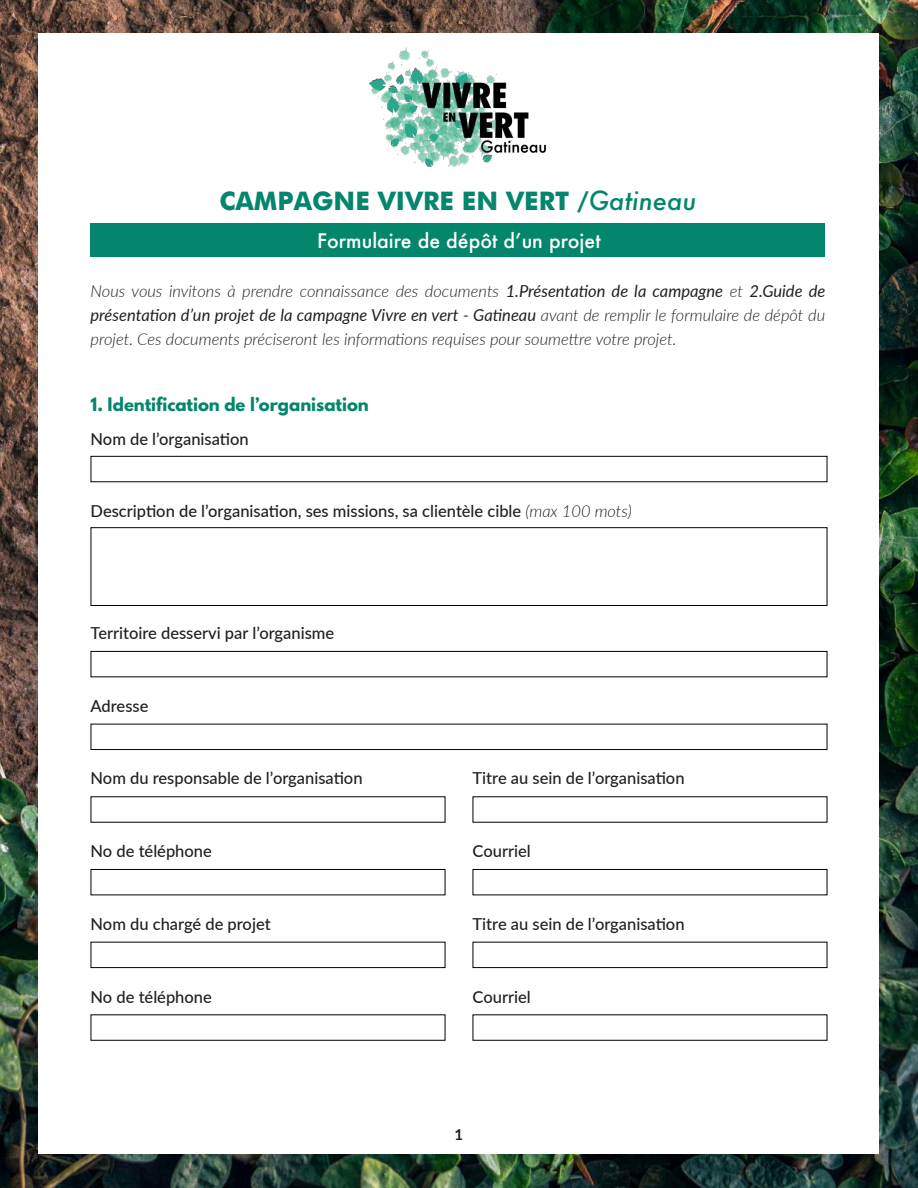
<style>
.page{position:relative;width:918px;height:1188px;background:#fff}
.page>*{position:absolute;margin:0;border:0;box-sizing:border-box;transform-origin:0 0}
.t1{font:700 25.5px "Futura";color:#03866b}
.t2{font:500 19.5px "Futura";color:#fff}
.t3{font:500 16.5px "Lato";color:#231f20}
.t4{font:italic 300 16.5px/24px "Lato";color:#231f20;text-align:justify}
.t5{font:700 16.5px "League Spartan";color:#03866b}
.t6{font:700 15px "Lato";color:#231f20}
.s1{font-weight:500;font-style:italic}
.s2{font-weight:400}
.s3{font-weight:300;font-style:italic}
</style>
<div class="page">
<img style="left:0;top:0;width:918px;height:1188px">
<div style="left:39px;top:34px;width:840px;height:1120px;background:#fff"></div>
<div style="left:91px;top:224px;width:734px;height:33px;background:#03866b"></div>
<img style="left:369px;top:48px;width:177px;height:118px">
<div style="left:91px;top:456px;width:736px;height:26px;background:#fff;border:1px solid #000"></div>
<div style="left:91px;top:527px;width:736px;height:79px;background:#fff;border:1px solid #000"></div>
<div style="left:91px;top:651px;width:736px;height:26px;background:#fff;border:1px solid #000"></div>
<div style="left:91px;top:724px;width:736px;height:26px;background:#fff;border:1px solid #000"></div>
<div style="left:91px;top:869px;width:354px;height:26px;background:#fff;border:1px solid #000"></div>
<div style="left:473px;top:869px;width:354px;height:26px;background:#fff;border:1px solid #000"></div>
<div style="left:91px;top:942px;width:354px;height:26px;background:#fff;border:1px solid #000"></div>
<div style="left:473px;top:942px;width:354px;height:26px;background:#fff;border:1px solid #000"></div>
<div style="left:91px;top:1014px;width:354px;height:27px;background:#fff;border:1px solid #000"></div>
<div style="left:473px;top:1014px;width:354px;height:27px;background:#fff;border:1px solid #000"></div>
<h1 class="t1" style="left:220px;top:183px;width:478px">CAMPAGNE VIVRE EN VERT /<span class="s1">Gatineau</span></h1>
<p class="t2" style="left:317px;top:227px;width:285px">Formulaire de dépôt d’un projet</p>
<p class="t4" style="left:91px;top:278px;width:736px">Nous vous invitons à prendre connaissance des documents <span class="s2">1.Présentation de la campagne</span> et <span class="s2">2.Guide de présentation d’un projet de la campagne Vivre en vert - Gatineau</span> avant de remplir le formulaire de dépôt du projet. Ces documents préciseront les informations requises pour soumettre votre projet.</p>
<p class="t5" style="left:91px;top:391px;width:280px">1. Identification de l’organisation</p>
<p class="t3" style="left:91px;top:427px;width:160px">Nom de l’organisation</p>
<p class="t3" style="left:91px;top:499px;width:543px">Description de l’organisation, ses missions, sa clientèle cible <span class="s3">(max 100 mots)</span></p>
<p class="t3" style="left:91px;top:621px;width:245px">Territoire desservi par l’organisme</p>
<p class="t3" style="left:91px;top:694px;width:59px">Adresse</p>
<p class="t3" style="left:91px;top:767px;width:273px">Nom du responsable de l’organisation</p>
<p class="t3" style="left:473px;top:767px;width:213px">Titre au sein de l’organisation</p>
<p class="t3" style="left:91px;top:839px;width:123px">No de téléphone</p>
<p class="t3" style="left:473px;top:839px;width:60px">Courriel</p>
<p class="t3" style="left:91px;top:912px;width:182px">Nom du chargé de projet</p>
<p class="t3" style="left:473px;top:912px;width:213px">Titre au sein de l’organisation</p>
<p class="t3" style="left:91px;top:985px;width:123px">No de téléphone</p>
<p class="t3" style="left:473px;top:985px;width:60px">Courriel</p>
<p class="t6" style="left:455px;top:1124px;width:10px">1</p>
</div>
